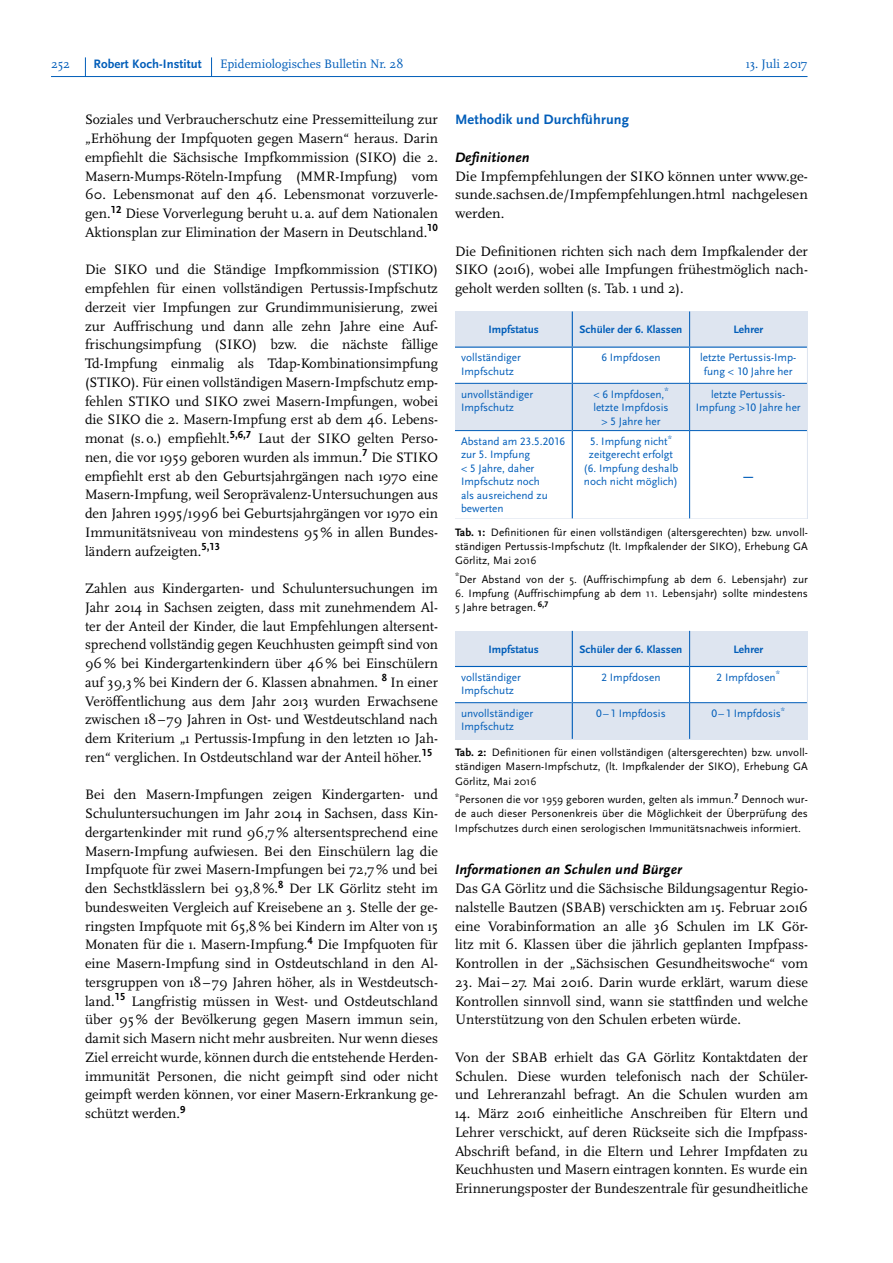
<style>
.page{position:relative;width:893px;height:1263px;background:#fff}
.page>*{position:absolute;margin:0;border:0;box-sizing:border-box;transform-origin:0 0}
.t1{font:19.5px "Scala Sans Pro";color:#005db9}
.t2{font:14.25px/18.8px "Scala Pro";color:#000;text-align:justify}
.t3{font:italic 700 14.25px "Scala Sans Pro";letter-spacing:.01em;color:#000}
.t4{font:700 14.25px "Scala Sans Pro";letter-spacing:.01em;color:#005db9}
.t5{font:12.75px "Scala Pro";color:#005db9}
.t6{font:700 12.75px "Scala Sans Pro";letter-spacing:.01em;color:#005db9}
.t7{font:11.25px/14.2px "Scala Sans Pro";letter-spacing:.005em;color:#000;text-align:justify}
.t8{font:11.25px/13.5px "Scala Sans Pro";color:#005db9}
.t9{font:700 11.25px "Scala Sans Pro";color:#005db9}
.s1{font-weight:700}
</style>
<div class="page">
<svg style="left:85px;top:57px;width:1px;height:19px"></svg>
<svg style="left:211px;top:57px;width:1px;height:19px"></svg>
<hr style="left:51px;top:76px;width:756px;height:1px;background:#005db9">
<div style="left:455px;top:311px;width:352px;height:208px;background:#dee5f0"></div>
<div style="left:455px;top:348px;width:352px;height:35px;background:#fff"></div>
<div style="left:455px;top:431px;width:352px;height:87px;background:#fff"></div>
<hr style="left:689px;top:311px;width:1px;height:36px;background:#005db9">
<hr style="left:689px;top:348px;width:1px;height:35px;background:#005db9">
<hr style="left:455px;top:383px;width:117px;height:1px;background:#005db9">
<hr style="left:573px;top:383px;width:117px;height:1px;background:#005db9">
<hr style="left:690px;top:383px;width:117px;height:1px;background:#005db9">
<hr style="left:689px;top:384px;width:1px;height:46px;background:#005db9">
<hr style="left:455px;top:430px;width:117px;height:1px;background:#005db9">
<hr style="left:573px;top:430px;width:117px;height:1px;background:#005db9">
<hr style="left:690px;top:430px;width:117px;height:1px;background:#005db9">
<hr style="left:689px;top:431px;width:1px;height:87px;background:#005db9">
<hr style="left:455px;top:347px;width:117px;height:1px;background:#005db9">
<hr style="left:572px;top:347px;width:118px;height:1px;background:#005db9">
<hr style="left:690px;top:347px;width:117px;height:1px;background:#005db9">
<hr style="left:572px;top:311px;width:1px;height:36px;background:#005db9">
<hr style="left:572px;top:348px;width:1px;height:35px;background:#005db9">
<hr style="left:572px;top:383px;width:1px;height:48px;background:#005db9">
<hr style="left:572px;top:431px;width:1px;height:87px;background:#005db9">
<div style="left:455px;top:631px;width:352px;height:108px;background:#dee5f0"></div>
<div style="left:455px;top:667px;width:352px;height:35px;background:#fff"></div>
<hr style="left:689px;top:631px;width:1px;height:35px;background:#005db9">
<hr style="left:689px;top:667px;width:1px;height:35px;background:#005db9">
<hr style="left:455px;top:702px;width:117px;height:1px;background:#005db9">
<hr style="left:573px;top:702px;width:117px;height:1px;background:#005db9">
<hr style="left:690px;top:702px;width:117px;height:1px;background:#005db9">
<hr style="left:689px;top:703px;width:1px;height:36px;background:#005db9">
<hr style="left:455px;top:666px;width:117px;height:1px;background:#005db9">
<hr style="left:572px;top:666px;width:118px;height:1px;background:#005db9">
<hr style="left:690px;top:666px;width:117px;height:1px;background:#005db9">
<hr style="left:572px;top:631px;width:1px;height:35px;background:#005db9">
<hr style="left:572px;top:667px;width:1px;height:36px;background:#005db9">
<hr style="left:572px;top:703px;width:1px;height:36px;background:#005db9">
<p class="t5" style="left:51px;top:56px;width:20px">252</p>
<p class="t6" style="left:94px;top:56px;width:110px">Robert Koch-Institut</p>
<p class="t5" style="left:220px;top:56px;width:185px">Epidemiologisches Bulletin Nr. 28</p>
<p class="t5" style="left:746px;top:56px;width:63px">13. Juli 2017</p>
<p class="t2" style="left:85px;top:110px;width:354px">Soziales und Verbraucherschutz eine Pressemitteilung zur „Erhöhung der Impfquoten gegen Masern“ heraus. Darin empfiehlt die Sächsische Impfkommission (SIKO) die 2.<br>Masern-Mumps-Röteln-Impfung (MMR-Impfung) vom</p>
<p class="t2" style="left:85px;top:185px;width:354px">60. Lebensmonat auf den 46. Lebensmonat vorzuverle&shy;gen.<sup>12</sup> Diese Vorverlegung beruht u. a. auf dem Nationalen Aktionsplan zur Elimination der Masern in Deutschland.<sup>10</sup></p>
<p class="t2" style="left:85px;top:260px;width:354px">Die SIKO und die Ständige Impfkommission (STIKO) empfehlen für einen vollständigen Pertussis-Impfschutz derzeit vier Impfungen zur Grundimmunisierung, zwei zur Auffrischung und dann alle zehn Jahre eine Auf&shy;frischungsimpfung (SIKO) bzw. die nächste fällige Td-Impfung einmalig als Tdap-Kombinationsimpfung (STIKO). Für einen vollständigen Masern-Impfschutz emp&shy;fehlen STIKO und SIKO zwei Masern-Impfungen, wobei die SIKO die 2. Masern-Impfung erst ab dem 46. Lebens&shy;monat (s.o.) empfiehlt.<sup>5,6,7</sup> Laut der SIKO gelten Perso&shy;nen, die vor 1959 geboren wurden als immun.<sup>7</sup> Die STIKO empfiehlt erst ab den Geburtsjahrgängen nach 1970 eine Masern-Impfung, weil Seroprävalenz-Untersuchungen aus den Jahren 1995/1996 bei Geburtsjahrgängen vor 1970 ein Immunitätsniveau von mindestens 95% in allen Bundes&shy;ländern aufzeigten.<sup>5,13</sup></p>
<p class="t2" style="left:85px;top:579px;width:354px">Zahlen aus Kindergarten- und Schuluntersuchungen im Jahr 2014 in Sachsen zeigten, dass mit zunehmendem Al&shy;ter der Anteil der Kinder, die laut Empfehlungen altersent&shy;sprechend vollständig gegen Keuchhusten geimpft sind von 96% bei Kindergartenkindern über 46% bei Einschülern auf 39,3% bei Kindern der 6. Klassen abnahmen. <sup>8</sup> In einer Veröffentlichung aus dem Jahr 2013 wurden Erwachsene zwischen 18–79 Jahren in Ost- und Westdeutschland nach dem Kriterium „1 Pertussis-Impfung in den letzten 10 Jah&shy;ren“ verglichen. In Ostdeutschland war der Anteil höher.<sup>15</sup></p>
<p class="t2" style="left:85px;top:785px;width:354px">Bei den Masern-Impfungen zeigen Kindergarten- und Schuluntersuchungen im Jahr 2014 in Sachsen, dass Kin&shy;dergartenkinder mit rund 96,7% altersentsprechend eine Masern-Impfung aufwiesen. Bei den Einschülern lag die Impfquote für zwei Masern-Impfungen bei 72,7% und bei den Sechstklässlern bei 93,8%.<sup>8</sup> Der LK Görlitz steht im bundesweiten Vergleich auf Kreisebene an 3. Stelle der ge&shy;ringsten Impfquote mit 65,8% bei Kindern im Alter von 15<br>Monaten für die 1. Masern-Impfung.<sup>4</sup> Die Impfquoten für eine Masern-Impfung sind in Ostdeutschland in den Al&shy;tersgruppen von 18–79 Jahren höher, als in Westdeutsch&shy;land.<sup>15</sup> Langfristig müssen in West- und Ostdeutschland über 95% der Bevölkerung gegen Masern immun sein, damit sich Masern nicht mehr ausbreiten. Nur wenn dieses Ziel erreicht wurde, können durch die entstehende Herden&shy;immunität Personen, die nicht geimpft sind oder nicht geimpft werden können, vor einer Masern-Erkrankung ge&shy;schützt werden.<sup>9</sup></p>
<p class="t4" style="left:455px;top:111px;width:176px">Methodik und Durchführung</p>
<p class="t3" style="left:455px;top:149px;width:76px">Definitionen</p>
<p class="t2" style="left:455px;top:166px;width:354px">Die Impfempfehlungen der SIKO können unter www.ge&shy;sunde.sachsen.de/Impfempfehlungen.html nachgelesen werden.</p>
<p class="t2" style="left:455px;top:241px;width:354px">Die Definitionen richten sich nach dem Impfkalender der SIKO (2016), wobei alle Impfungen frühestmöglich nach&shy;geholt werden sollten (s. Tab. 1 und 2).</p>
<p class="t9" style="left:488px;top:323px;width:52px">Impfstatus</p>
<p class="t9" style="left:579px;top:323px;width:104px">Schüler der 6. Klassen</p>
<p class="t9" style="left:733px;top:323px;width:31px">Lehrer</p>
<p class="t8" style="left:461px;top:351px;width:62px">vollständiger<br>Impfschutz</p>
<p class="t8" style="left:601px;top:351px;width:61px">6 Impfdosen</p>
<p class="t8" style="left:700px;top:351px;width:98px;text-align:center">letzte Pertussis-Imp&shy;fung &lt; 10 Jahre her</p>
<p class="t8" style="left:461px;top:387px;width:74px">unvollständiger<br>Impfschutz</p>
<p class="t8" style="left:593px;top:387px;width:77px;text-align:center">&lt; 6 Impfdosen,<sup>* </sup>letzte Impfdosis &gt; 5 Jahre her</p>
<p class="t8" style="left:696px;top:387px;width:106px;text-align:center">letzte Pertussis-<br>Impfung &gt;10 Jahre her</p>
<p class="t8" style="left:461px;top:434px;width:106px">Abstand am 23.5.2016 zur 5. Impfung<br>&lt; 5 Jahre, daher<br>Impfschutz noch<br>als ausreichend zu bewerten</p>
<p class="t8" style="left:584px;top:434px;width:96px;text-align:center">5. Impfung nicht<sup>* </sup>zeitgerecht erfolgt (6. Impfung deshalb noch nicht möglich)</p>
<h1 class="t1" style="left:743px;top:464px;width:11px">–</h1>
<p class="t7" style="left:455px;top:525px;width:354px"><span class="s1">Tab. 1:</span> Definitionen für einen vollständigen (altersgerechten) bzw. unvoll&shy;ständigen Pertussis-Impfschutz (lt. Impfkalender der SIKO), Erhebung GA Görlitz, Mai 2016</p>
<p class="t7" style="left:455px;top:572px;width:354px"><sup>*</sup>Der Abstand von der 5. (Auffrischimpfung ab dem 6. Lebensjahr) zur</p>
<p class="t7" style="left:455px;top:586px;width:354px">6. Impfung (Auffrischimpfung ab dem 11. Lebensjahr) sollte mindestens<br>5 Jahre betragen. <sup>6,7</sup></p>
<p class="t9" style="left:488px;top:642px;width:52px">Impfstatus</p>
<p class="t9" style="left:579px;top:642px;width:104px">Schüler der 6. Klassen</p>
<p class="t9" style="left:733px;top:642px;width:31px">Lehrer</p>
<p class="t8" style="left:461px;top:670px;width:62px">vollständiger<br>Impfschutz</p>
<p class="t8" style="left:601px;top:670px;width:61px">2 Impfdosen</p>
<p class="t8" style="left:717px;top:670px;width:65px">2 Impfdosen<sup>*</sup></p>
<p class="t8" style="left:461px;top:706px;width:74px">unvollständiger<br>Impfschutz</p>
<p class="t8" style="left:596px;top:706px;width:71px">0–1 Impfdosis</p>
<p class="t8" style="left:711px;top:706px;width:75px">0 – 1 Impfdosis<sup>*</sup></p>
<p class="t7" style="left:455px;top:745px;width:354px"><span class="s1">Tab. 2:</span> Definitionen für einen vollständigen (altersgerechten) bzw. unvoll&shy;ständigen Masern-Impfschutz, (lt. Impfkalender der SIKO), Erhebung GA Görlitz, Mai 2016</p>
<p class="t7" style="left:455px;top:792px;width:354px"><sup>*</sup>Personen die vor 1959 geboren wurden, gelten als immun.<sup>7</sup> Dennoch wur&shy;de auch dieser Personenkreis über die Möglichkeit der Überprüfung des Impfschutzes durch einen serologischen Immunitätsnachweis informiert.</p>
<p class="t3" style="left:455px;top:861px;width:229px">Informationen an Schulen und Bürger</p>
<p class="t2" style="left:455px;top:879px;width:354px">Das GA Görlitz und die Sächsische Bildungsagentur Regio&shy;nalstelle Bautzen (SBAB) verschickten am 15. Februar 2016 eine Vorabinformation an alle 36 Schulen im LK Gör&shy;litz mit 6. Klassen über die jährlich geplanten Impfpass-Kontrollen in der „Sächsischen Gesundheitswoche“ vom</p>
<p class="t2" style="left:455px;top:973px;width:354px">23. Mai –27. Mai 2016. Darin wurde erklärt, warum diese Kontrollen sinnvoll sind, wann sie stattfinden und welche Unterstützung von den Schulen erbeten würde.</p>
<p class="t2" style="left:455px;top:1048px;width:354px">Von der SBAB erhielt das GA Görlitz Kontaktdaten der Schulen. Diese wurden telefonisch nach der Schüler&shy;und Lehreranzahl befragt. An die Schulen wurden am</p>
<p class="t2" style="left:455px;top:1104px;width:354px">14. März 2016 einheitliche Anschreiben für Eltern und Lehrer verschickt, auf deren Rückseite sich die Impfpass-Abschrift befand, in die Eltern und Lehrer Impfdaten zu Keuchhusten und Masern eintragen konnten. Es wurde ein Erinnerungsposter der Bundeszentrale für gesundheitliche</p>
</div>
